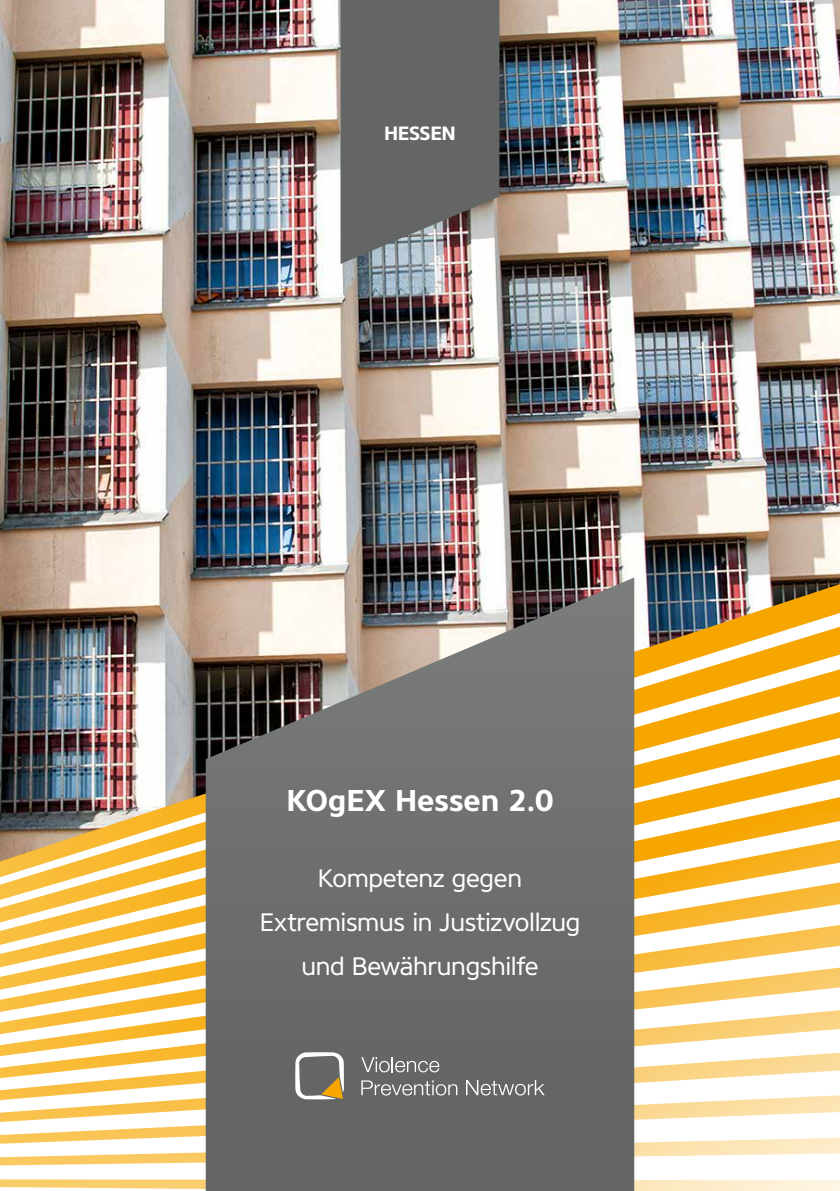
<style>
.page{position:relative;width:840px;height:1191px;background:#fff}
.page>*{position:absolute;margin:0;border:0;box-sizing:border-box;transform-origin:0 0}
.t1{font:700 30px "Core Sans N65";color:#fff}
.t2{font:25.2px/44px "Core Sans N45";letter-spacing:-.015em;color:#fff;text-align:center}
.t3{font:700 19.2px "Core Sans N65";letter-spacing:-.02em;color:#fff}
</style>
<div class="page">
<img style="left:0;top:0;width:839px;height:584px">
<img style="left:0;top:584px;width:839px;height:42px">
<img style="left:0;top:626px;width:839px;height:43px">
<img style="left:0;top:669px;width:839px;height:43px">
<img style="left:0;top:712px;width:839px;height:42px">
<img style="left:0;top:754px;width:839px;height:43px">
<img style="left:0;top:779px;width:206px;height:32px">
<svg style="left:0;top:811px;width:839px;height:380px"></svg>
<svg style="left:206px;top:577px;width:428px;height:614px;fill:#6c6d6d"></svg>
<svg style="left:340px;top:0;width:159px;height:264px;fill:#646666"></svg>
<svg style="left:361px;top:1057px;width:78px;height:15px"></svg>
<svg style="left:361px;top:1080px;width:96px;height:15px"></svg>
<svg style="left:465px;top:1080px;width:79px;height:15px"></svg>
<svg style="left:295px;top:1052px;width:49px;height:47px"></svg>
<p class="t3" style="left:384px;top:121px;width:73px">HESSEN</p>
<p class="t1" style="left:286px;top:780px;width:268px">KOgEX Hessen 2.0</p>
<p class="t2" style="left:259px;top:856px;width:322px">Kompetenz gegen<br>Extremismus in Justizvollzug und Bewährungshilfe</p>
</div>
